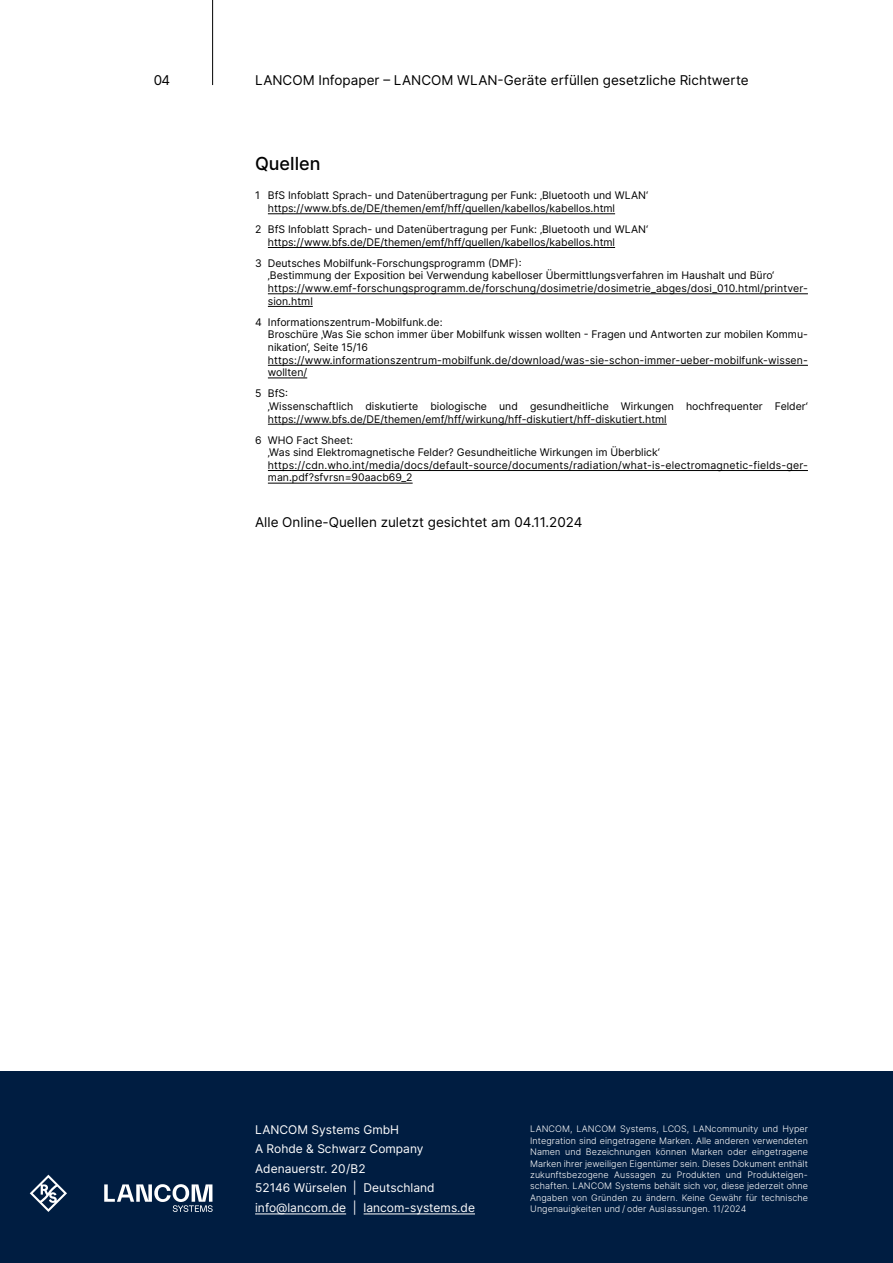
<style>
.page{position:relative;width:893px;height:1263px;background:#fff}
.page>*{position:absolute;margin:0;border:0;box-sizing:border-box;transform-origin:0 0}
.t1{font:500 18px "Inter";color:#000}
.t2{font:13.5px "Inter";color:#000}
.t3{font:12px/19.5px "Inter";color:#fff}
.t4{font:10.5px/12.6px "Inter";color:#000}
.t5{font:300 9px/11.4px "Inter";letter-spacing:.005em;color:#fff;text-align:justify}
</style>
<div class="page">
<div style="left:0;top:1071px;width:893px;height:192px;background:#001d41"></div>
<hr style="left:255px;top:1213px;width:91px;height:1px;background:#fff">
<hr style="left:364px;top:1213px;width:111px;height:1px;background:#fff">
<hr style="left:212px;top:0;width:1px;height:85px;background:#000">
<svg style="left:30px;top:1175px;width:37px;height:37px"></svg>
<svg style="left:104px;top:1184px;width:109px;height:28px"></svg>
<hr style="left:268px;top:213px;width:347px;height:1px;background:#000">
<hr style="left:268px;top:247px;width:347px;height:1px;background:#000">
<hr style="left:268px;top:293px;width:540px;height:1px;background:#000">
<hr style="left:268px;top:306px;width:45px;height:1px;background:#000">
<hr style="left:268px;top:365px;width:540px;height:1px;background:#000">
<hr style="left:268px;top:378px;width:39px;height:1px;background:#000">
<hr style="left:268px;top:424px;width:399px;height:1px;background:#000">
<hr style="left:268px;top:470px;width:540px;height:1px;background:#000">
<hr style="left:268px;top:483px;width:145px;height:1px;background:#000">
<p class="t2" style="left:154px;top:70px;width:18px">04</p>
<p class="t2" style="left:255px;top:70px;width:495px">LANCOM Infopaper – LANCOM WLAN-Geräte erfüllen gesetzliche Richtwerte</p>
<h1 class="t1" style="left:255px;top:150px;width:67px">Quellen</h1>
<p class="t4" style="left:268px;top:189px;width:382px;text-indent:-13px">1 BfS Infoblatt Sprach- und Datenübertragung per Funk: ‚Bluetooth und WLAN‘ https://www.bfs.de/DE/themen/emf/hff/quellen/kabellos/kabellos.html</p>
<p class="t4" style="left:268px;top:223px;width:382px;text-indent:-13px">2 BfS Infoblatt Sprach- und Datenübertragung per Funk: ‚Bluetooth und WLAN‘ https://www.bfs.de/DE/themen/emf/hff/quellen/kabellos/kabellos.html</p>
<p class="t4" style="left:268px;top:256px;width:541px;text-indent:-13px">3 Deutsches Mobilfunk-Forschungsprogramm (DMF):<br>‚Bestimmung der Exposition bei Verwendung kabelloser Übermittlungsverfahren im Haushalt und Büro‘ https://www.emf-forschungsprogramm.de/forschung/dosimetrie/dosimetrie_abges/dosi_010.html/printver&shy;sion.html</p>
<p class="t4" style="left:268px;top:315px;width:541px;text-indent:-13px">4 Informationszentrum-Mobilfunk.de:<br>Broschüre ‚Was Sie schon immer über Mobilfunk wissen wollten - Fragen und Antworten zur mobilen Kommu&shy;nikation‘, Seite 15/16 https://www.informationszentrum-mobilfunk.de/download/was-sie-schon-immer-ueber-mobilfunk-wissen&shy;wollten/</p>
<p class="t4" style="left:268px;top:387px;width:541px;text-indent:-13px">5 BfS:<br>‚Wissenschaftlich diskutierte biologische und gesundheitliche Wirkungen hochfrequenter Felder‘ https://www.bfs.de/DE/themen/emf/hff/wirkung/hff-diskutiert/hff-diskutiert.html</p>
<p class="t4" style="left:268px;top:433px;width:541px;text-indent:-13px">6 WHO Fact Sheet:<br>‚Was sind Elektromagnetische Felder? Gesundheitliche Wirkungen im Überblick‘ https://cdn.who.int/media/docs/default-source/documents/radiation/what-is-electromagnetic-fields-ger&shy;man.pdf?sfvrsn=90aacb69_2</p>
<p class="t2" style="left:255px;top:512px;width:329px">Alle Online-Quellen zuletzt gesichtet am 04.11.2024</p>
<p class="t3" style="left:255px;top:1119px;width:221px">LANCOM Systems GmbH<br>A Rohde &amp; Schwarz Company<br>Adenauerstr. 20/B2<br>52146 Würselen | Deutschland info@lancom.de | lancom-systems.de</p>
<p class="t5" style="left:530px;top:1123px;width:279px">LANCOM, LANCOM Systems, LCOS, LANcommunity und Hyper Integration sind eingetragene Marken. Alle anderen verwendeten Namen und Bezeichnungen können Marken oder eingetragene Marken ihrer jeweiligen Eigentümer sein. Dieses Dokument enthält zukunftsbezogene Aussagen zu Produkten und Produkteigen&shy;schaften. LANCOM Systems behält sich vor, diese jederzeit ohne Angaben von Gründen zu ändern. Keine Gewähr für technische Ungenauigkeiten und / oder Auslassungen. 11/2024</p>
</div>
